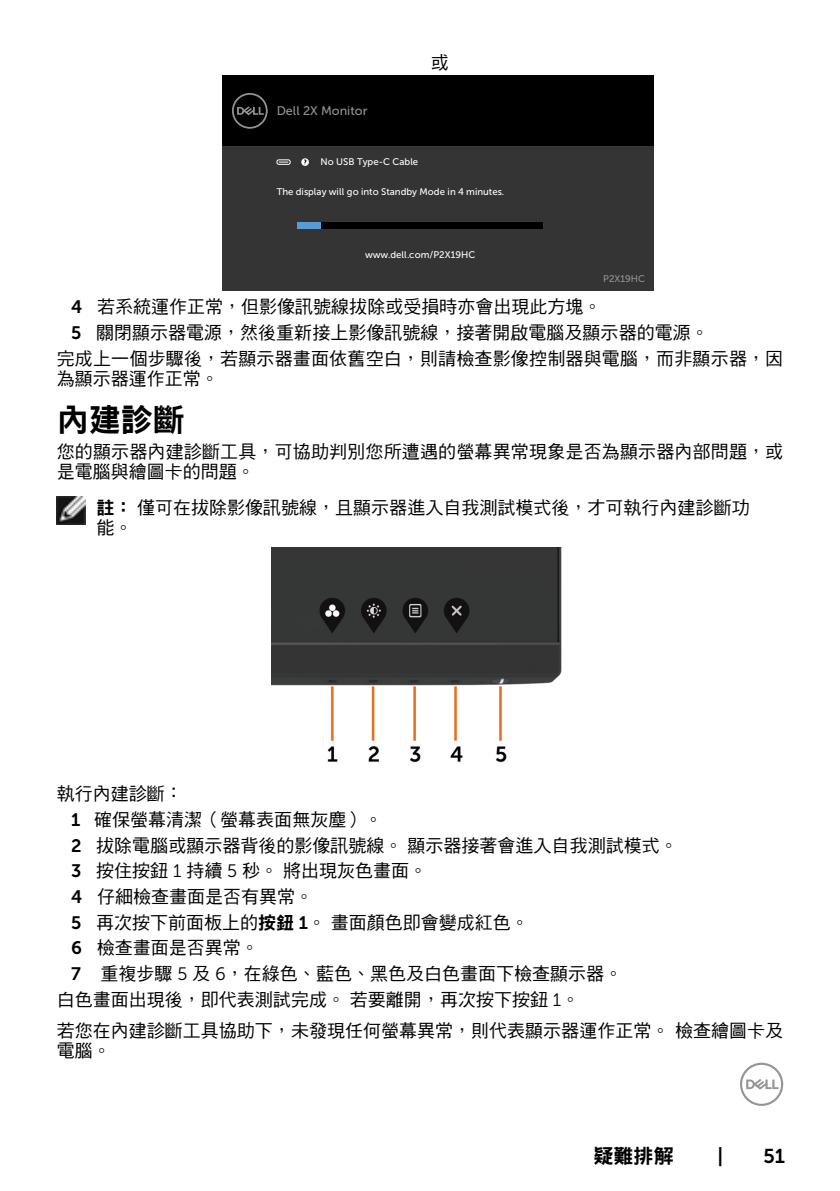
<style>
.page{position:relative;width:840px;height:1191px;background:#fff}
.page>*{position:absolute;margin:0;border:0;box-sizing:border-box;transform-origin:0 0}
.Head2{font:32px "DF Hei Std W9";color:#000}
.t1{font:20px "DF Hei Std W9";color:#000}
.t2{font:20px "Museo Sans For Dell 700";color:#000}
.Paragraph{font:18px/20px "DF Hei Std W5";color:#000}
.item_number{font:18px "DF Hei Std W5";color:#000}
.note{font:18px/20px "DF Hei Std W5";color:#000}
.Paragraph-Indent{font:18px "DF Hei Std W5";color:#000}
.t3{font:12.4px "Museo Sans For Dell 500";color:#939393}
.t4{font:9.6px "Museo Sans For Dell 500";color:#fff}
.t5{font:9.6px "Museo Sans For Dell 500";color:#939393}
.s1{font-family:"Museo Sans For Dell 700"}
.s2{font-family:"DF Hei Std W9"}
.s3{font-family:"Museo Sans For Dell 300"}
</style>
<div class="page">
<svg style="left:740px;top:1062px;width:42px;height:44px"></svg>
<div style="left:222px;top:146px;width:431px;height:145px;background:#343435"></div>
<div style="left:297px;top:222px;width:245px;height:7px;background:#000"></div>
<div style="left:297px;top:222px;width:24px;height:7px;background:#5b9bd5"></div>
<div style="left:222px;top:75px;width:431px;height:71px;background:#000"></div>
<svg style="left:232px;top:93px;width:35px;height:36px"></svg>
<svg style="left:301px;top:158px;width:8px;height:8px"></svg>
<svg style="left:303px;top:160px;width:4px;height:5px"></svg>
<div style="left:276px;top:159px;width:14px;height:6px;border:1px solid #fff;border-radius:2px"></div>
<img style="left:57px;top:496px;width:28px;height:29px">
<img style="left:271px;top:547px;width:291px;height:216px">
<p class="t3" style="left:277px;top:104px;width:92px">Dell 2X Monitor</p>
<p class="Paragraph-Indent" style="left:430px;top:53px;width:19px">或</p>
<p class="t4" style="left:320px;top:157px;width:99px">No USB Type-C Cable</p>
<p class="t4" style="left:277px;top:186px;width:229px">The display will go into Standby Mode in 4 minutes.</p>
<p class="t4" style="left:365px;top:249px;width:112px">www.dell.com/P2X19HC</p>
<p class="t5" style="left:603px;top:274px;width:43px">P2X19HC</p>
<p class="Paragraph" style="left:71px;top:296px;width:531px"><span class="s1">4</span> 若系統運作正常，但影像訊號線拔除或受損時亦會出現此方塊。</p>
<p class="Paragraph" style="left:71px;top:322px;width:638px"><span class="s1">5</span> 關閉顯示器電源，然後重新接上影像訊號線，接著開啟電腦及顯示器的電源。</p>
<p class="Paragraph" style="left:57px;top:348px;width:727px">完成上一個步驟後，若顯示器畫面依舊空白，則請檢查影像控制器與電腦，而非顯示器，因為顯示器運作正常。</p>
<p class="Head2" style="left:57px;top:402px;width:129px">內建診斷</p>
<p class="Paragraph" style="left:57px;top:441px;width:727px">您的顯示器內建診斷工具，可協助判別您所遭遇的螢幕異常現象是否為顯示器內部問題，或是電腦與繪圖卡的問題。</p>
<p class="note" style="left:96px;top:497px;width:654px"><span class="s2">註：</span>僅可在拔除影像訊號線，且顯示器進入自我測試模式後，才可執行內建診斷功能。</p>
<p class="Paragraph" style="left:57px;top:783px;width:127px">執行內建診斷：</p>
<p class="Paragraph" style="left:71px;top:809px;width:312px"><span class="s1">1</span> 確保螢幕清潔（螢幕表面無灰塵）。</p>
<p class="item_number" style="left:71px;top:835px;width:607px"><span class="s1">2</span> 拔除電腦或顯示器背後的影像訊號線。顯示器接著會進入自我測試模式。</p>
<p class="item_number" style="left:71px;top:861px;width:357px"><span class="s1">3</span> 按住按鈕 <span class="s3">1</span> 持續 <span class="s3">5</span> 秒。將出現灰色畫面。</p>
<p class="item_number" style="left:71px;top:886px;width:243px"><span class="s1">4</span> 仔細檢查畫面是否有異常。</p>
<p class="item_number" style="left:71px;top:912px;width:459px"><span class="s1">5</span> 再次按下前面板上的<span class="s2">按鈕</span> <span class="s1">1</span>。畫面顏色即會變成紅色。</p>
<p class="item_number" style="left:71px;top:938px;width:189px"><span class="s1">6</span> 檢查畫面是否異常。</p>
<p class="item_number" style="left:71px;top:964px;width:552px"><span class="s1">7</span> 重複步驟 <span class="s3">5</span> 及 <span class="s3">6</span>，在綠色、藍色、黑色及白色畫面下檢查顯示器。</p>
<p class="item_number" style="left:57px;top:989px;width:524px">白色畫面出現後，即代表測試完成。若要離開，再次按下按鈕 <span class="s3">1</span>。</p>
<p class="Paragraph" style="left:57px;top:1020px;width:727px">若您在內建診斷工具協助下，未發現任何螢幕異常，則代表顯示器運作正常。檢查繪圖卡及電腦。</p>
<p class="t1" style="left:593px;top:1144px;width:81px">疑難排解</p>
<p class="t2" style="left:717px;top:1144px;width:7px">|</p>
<p class="t2" style="left:762px;top:1144px;width:23px">51</p>
</div>
